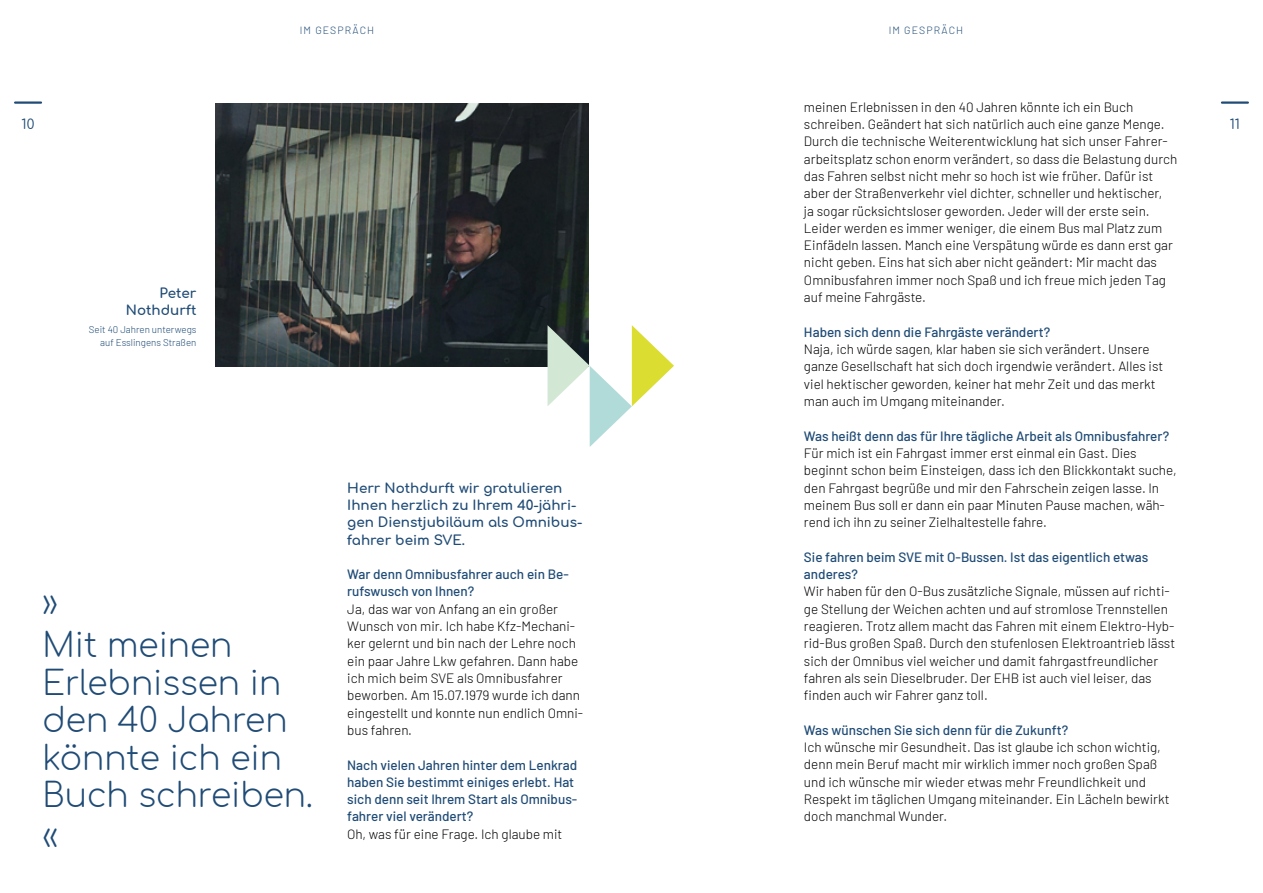
<style>
.page{position:relative;width:1263px;height:893px;background:#fff}
.page>*{position:absolute;margin:0;border:0;box-sizing:border-box;transform-origin:0 0}
.t1{font:300 33px/37.5px "Comfortaa";color:#1f4b76}
.t2{font:300 13.5px/17.2px "Barlow";color:#000}
.t3{font:500 13.5px/17.2px "Barlow";color:#1f4b76}
.t4{font:700 13.5px/17.2px "Comfortaa";color:#1f4b76}
.t5{font:13.5px "Comfortaa";color:#1f4b76}
.t6{font:300 10.5px "Barlow";letter-spacing:.1em;color:#1f4b76}
.t7{font:300 9.75px/13px "Barlow";color:#1f4b76;text-align:right}
</style>
<div class="page">
<img style="left:216px;top:103px;width:373px;height:264px">
<svg style="left:547px;top:325px;width:127px;height:122px"></svg>
<hr style="left:15px;top:101px;width:26px;height:3px;background:#1f4b76">
<hr style="left:1222px;top:101px;width:26px;height:3px;background:#1f4b76">
<p class="t6" style="left:300px;top:23px;width:31px">Im Gesp</p>
<p class="t6" style="left:345px;top:23px;width:23px">räch</p>
<p class="t6" style="left:889px;top:23px;width:24px">I m gesp</p>
<p class="t6" style="left:934px;top:23px;width:23px">räch</p>
<p class="t2" style="left:804px;top:97px;width:375px">meinen Erlebnissen in den 40 Jahren könnte ich ein Buch schreiben. Geändert hat sich natürlich auch eine ganze Menge.<br>Durch die technische Weiterentwicklung hat sich unser Fahrer&shy;arbeitsplatz schon enorm verändert, so dass die Belastung durch das Fahren selbst nicht mehr so hoch ist wie früher. Dafür ist aber der Straßenverkehr viel dichter, schneller und hektischer,<br>ja sogar rücksichtsloser geworden. Jeder will der erste sein.<br>Leider werden es immer weniger, die einem Bus mal Platz zum Einfädeln lassen. Manch eine Verspätung würde es dann erst gar nicht geben. Eins hat sich aber nicht geändert: M ir macht das Omnibusfahren immer noch Spaß und ich freue mich jeden Tag auf meine Fahrgäste.</p>
<p class="t3" style="left:804px;top:322px;width:248px">Haben sich denn die Fahrgäste verändert?</p>
<p class="t2" style="left:804px;top:340px;width:361px">Naja, ich würde sagen, klar haben sie sich verändert. Unsere ganze Gesellschaft hat sich doch irgendwie verändert. Alles ist viel hektischer geworden, keiner hat mehr Zeit und das merkt man auch im Umgang miteinander.</p>
<p class="t3" style="left:804px;top:426px;width:367px">Was heißt denn das für Ihre tägliche Arbeit als Omnibusfahrer?</p>
<p class="t2" style="left:804px;top:443px;width:374px">Für mich ist ein Fahrgast immer erst einmal ein Gast. Dies beginnt schon beim Einsteigen, dass ich den Blickkontakt suche, den Fahrgast begrüße und mir den Fahrschein zeigen lasse. I n meinem Bus soll er dann ein paar M inuten Pause machen, wäh&shy;rend ich ihn zu seiner Zielhaltestelle fahre.</p>
<p class="t3" style="left:804px;top:547px;width:346px">Sie fahren beim SVE mit O-Bussen. Ist das eigentlich etwas anderes?</p>
<p class="t2" style="left:804px;top:582px;width:373px">Wir haben für den O-Bus zusätzliche Signale, müssen auf richti&shy;ge Stellung der Weichen achten und auf stromlose Trennstellen reagieren. Trotz allem macht das Fahren mit einem Elektro-Hyb&shy;rid-Bus großen Spaß. Durch den stufenlosen Elektroantrieb lässt sich der Omnibus viel weicher und damit fahrgastfreundlicher fahren als sein Dieselbruder. Der EHB ist auch viel leiser, das finden auch wir Fahrer ganz toll.</p>
<p class="t3" style="left:804px;top:720px;width:266px">Was wünschen Sie sich denn für die Zukunft?</p>
<p class="t2" style="left:804px;top:738px;width:367px">I ch wünsche mir Gesundheit. Das ist glaube ich schon wichtig, denn mein Beruf macht mir wirklich immer noch großen Spaß und ich wünsche mir wieder etwas mehr Freundlichkeit und Respekt im täglichen Umgang miteinander. Ein Lächeln bewirkt doch manchmal Wunder.</p>
<p class="t5" style="left:22px;top:112px;width:14px">10</p>
<p class="t5" style="left:1230px;top:112px;width:12px">11</p>
<p class="t4" style="left:126px;top:283px;width:72px;text-align:right">Peter<br>Nothdurft</p>
<p class="t7" style="left:89px;top:322px;width:109px">Seit 40 Jahren unterwegs auf Esslingens Straßen</p>
<p class="t4" style="left:347px;top:478px;width:237px">Herr Nothdurft wir gratulieren<br>Ihnen herzlich zu Ihrem 40-jähri&shy;gen Dienstjubiläum als Omnibus&shy;fahrer beim SVE.</p>
<p class="t3" style="left:347px;top:565px;width:223px">War denn Omnibusfahrer auch ein Be&shy;rufswusch von Ihnen?</p>
<p class="t2" style="left:347px;top:599px;width:237px">Ja, das war von Anfang an ein großer Wunsch von mir. I ch habe Kfz-M echani&shy;ker gelernt und bin nach der Lehre noch ein paar Jahre Lkw gefahren. Dann habe ich mich beim SVE als Omnibusfahrer beworben. Am 15.07.1979 wurde ich dann eingestellt und konnte nun endlich Omni&shy;bus fahren.</p>
<p class="t3" style="left:347px;top:755px;width:232px">Nach vielen Jahren hinter dem Lenkrad haben Sie bestimmt einiges erlebt. Hat sich denn seit Ihrem Start als Omnibus&shy;fahrer viel verändert?</p>
<p class="t2" style="left:347px;top:824px;width:217px">Oh, was für eine Frage. I ch glaube mit</p>
<h1 class="t1" style="left:43px;top:575px;width:191px;line-height:43.2px">»<br>Mit meinen</h1>
<h1 class="t1" style="left:43px;top:659px;width:272px">Erlebnissen in den 40 Jahren könnte ich ein<br>Buch schreiben.</h1>
<h1 class="t1" style="left:43px;top:812px;width:17px">«</h1>
</div>
